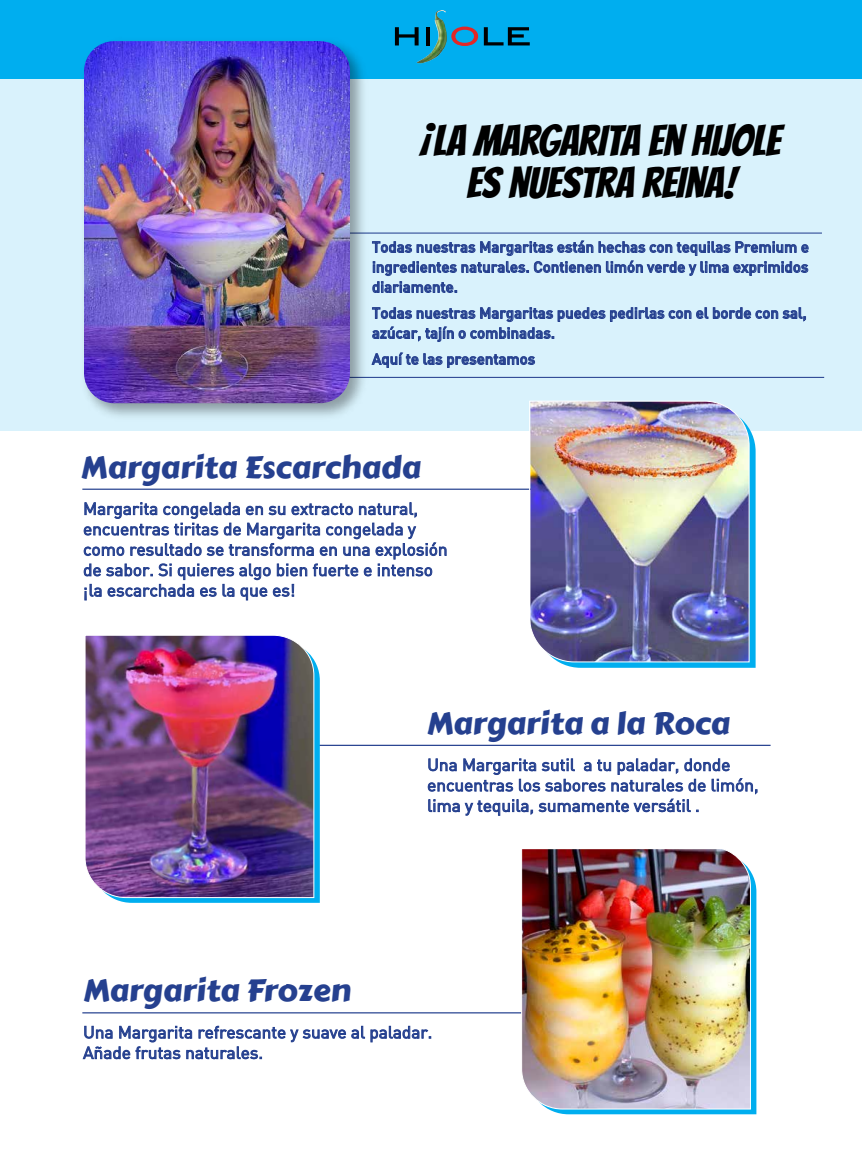
<style>
.page{position:relative;width:862px;height:1156px;background:#fff}
.page>*{position:absolute;margin:0;border:0;box-sizing:border-box;transform-origin:0 0}
.t1{font:42.8px/41.8px "Bangers";color:#000;text-align:center}
.t2{font:30.7px "Carter One";color:#25408f;scale:1.04 1}
.t3{font:16.8px/20.4px "DINOT";color:#25408f}
.t4{font:500 15px/20px "DINOT";color:#25408f;text-align:justify}
</style>
<div class="page">
<div style="left:0;top:78px;width:861px;height:353px;background:#d9f2fc"></div>
<svg style="left:399px;top:241px;width:409px;height:52px"></svg>
<svg style="left:399px;top:307px;width:406px;height:35px"></svg>
<svg style="left:399px;top:353px;width:135px;height:15px"></svg>
<svg style="left:84px;top:502px;width:362px;height:98px"></svg>
<hr style="left:333px;top:232px;width:488px;height:2px;background:#25408f">
<hr style="left:333px;top:377px;width:491px;height:1px;background:#25408f">
<hr style="left:82px;top:488px;width:577px;height:2px;background:#25408f">
<div style="left:0;top:0;width:861px;height:78px;background:#00aeef"></div>
<img style="left:416px;top:21px;width:31px;height:42px">
<svg style="left:434px;top:10px;width:12px;height:11px"></svg>
<svg style="left:399px;top:27px;width:19px;height:18px"></svg>
<svg style="left:425px;top:27px;width:4px;height:18px"></svg>
<svg style="left:451px;top:27px;width:27px;height:19px"></svg>
<svg style="left:484px;top:27px;width:45px;height:18px"></svg>
<svg style="left:83px;top:1026px;width:348px;height:33px"></svg>
<hr style="left:82px;top:1012px;width:577px;height:1px;background:#25408f">
<svg style="left:548px;top:872px;width:208px;height:242px;background:#12b3f0"></svg>
<img style="left:521px;top:849px;width:230px;height:260px">
<svg style="left:428px;top:758px;width:329px;height:57px"></svg>
<hr style="left:193px;top:745px;width:577px;height:1px;background:#25408f">
<svg style="left:112px;top:660px;width:208px;height:243px;background:#19b5f0"></svg>
<img style="left:85px;top:635px;width:229px;height:263px">
<img style="left:58px;top:27px;width:341px;height:389px">
<img style="left:84px;top:41px;width:266px;height:362px">
<svg style="left:560px;top:428px;width:195px;height:240px;background:#1bb6f0"></svg>
<img style="left:528px;top:400px;width:221px;height:263px">
<h1 class="t1" style="left:421px;top:117px;width:360px">¡LA MARGARITA EN HIJOLE<br>ES NUESTRA REINA!</h1>
<p class="t4" style="left:372px;top:237px;width:438px">Todas nuestras Margaritas están hechas con tequilas Premium e ingredientes naturales. Contienen limón verde y lima exprimidos diariamente.</p>
<p class="t4" style="left:372px;top:303px;width:436px">Todas nuestras Margaritas puedes pedirlas con el borde con sal, azúcar, tajín o combinadas.</p>
<p class="t4" style="left:372px;top:349px;width:165px">Aquí te las presentamos</p>
<h2 class="t2" style="left:81px;top:444px;width:328px">Margarita Escarchada</h2>
<p class="t3" style="left:83px;top:498px;width:366px">Margarita congelada en su extracto natural, encuentras tiritas de Margarita congelada y como resultado se transforma en una explosión de sabor. Si quieres algo bien fuerte e intenso ¡la escarchada es la que es!</p>
<h2 class="t2" style="left:427px;top:700px;width:293px">Margarita a la Roca</h2>
<h2 class="t2" style="left:83px;top:967px;width:259px">Margarita Frozen</h2>
<p class="t3" style="left:427px;top:754px;width:333px">Una Margarita sutil a tu paladar, donde encuentras los sabores naturales de limón, lima y tequila, sumamente versátil .</p>
<p class="t3" style="left:83px;top:1021px;width:350px">Una Margarita refrescante y suave al paladar.<br>Añade frutas naturales.</p>
</div>
